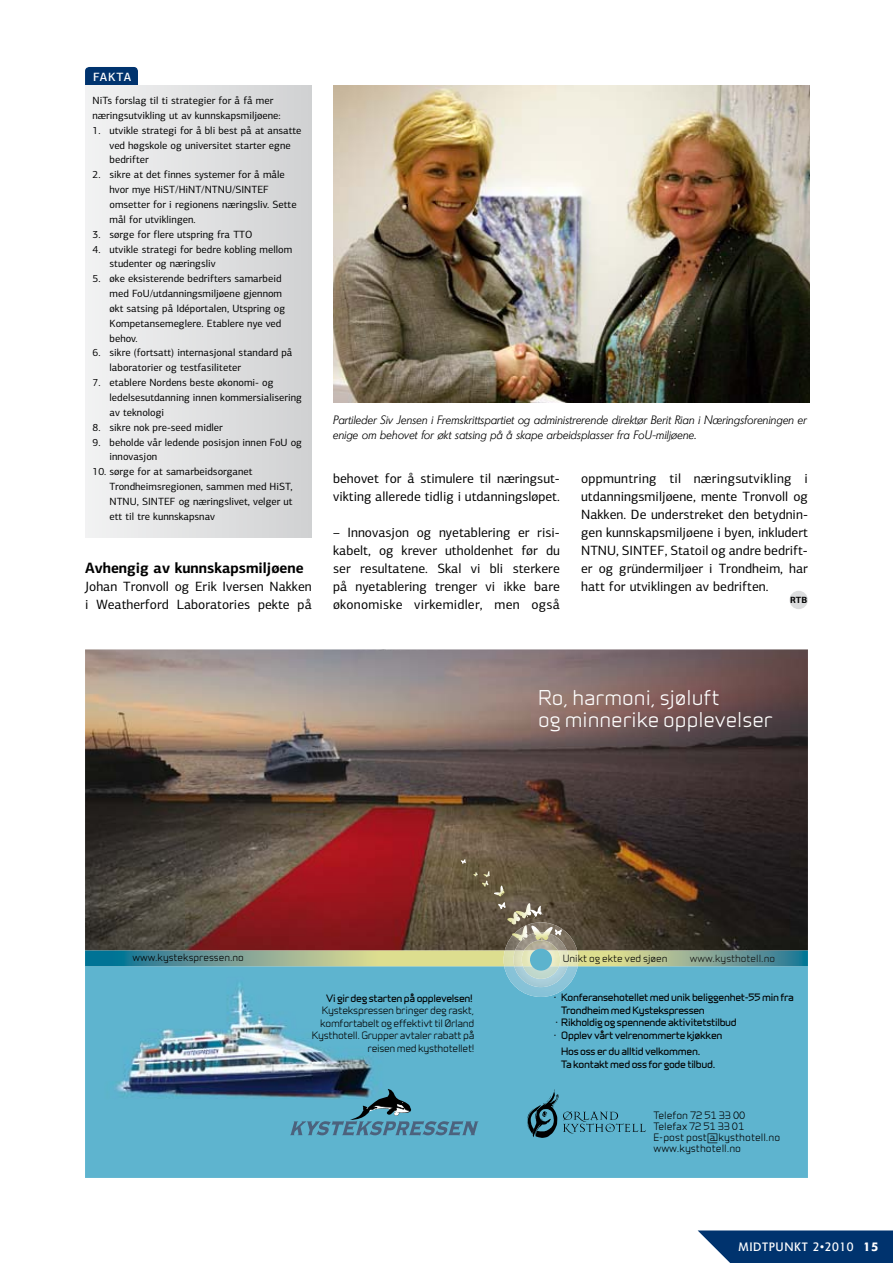
<style>
.page{position:relative;width:893px;height:1263px;background:#fff}
.page>*{position:absolute;margin:0;border:0;box-sizing:border-box;transform-origin:0 0}
.t1{font:19.35px/22px "Infinity T Medium";color:#fff}
.t2{font:700 15px "PF Centro Sans Pro";color:#000}
.t3{font:13.5px/18px "PF Centro Sans Pro";color:#000}
.t4{font:italic 300 12px/15.8px "Agora BQ";color:#000}
.t5{font:12px "Agora BQ";letter-spacing:.05em;color:#fff}
.t6{font:500 12px "PF Centro Sans Pro";color:#fff}
.t7{font:10.5px/14.9px "PF Centro Sans Pro";color:#000}
.t8{font:9.6px/12.5px "Infinity T Bold";letter-spacing:-.025em;color:#000}
.t9{font:9.6px/12.5px "Infinity T Medium";letter-spacing:-.03em;color:#000;text-align:right}
.t10{font:9.6px/11.1px "Infinity T Medium";color:#000}
.t11{font:9.45px "Infinity T Medium";color:#000}
.t12{font:9.45px "Infinity T Medium";color:#111211}
.t13{font:700 9px "PF Centro Sans Pro";color:#000}
.s1{font-weight:500}
</style>
<div class="page">
<img style="left:333px;top:85px;width:477px;height:317px">
<svg style="left:698px;top:1230px;width:195px;height:33px;background:#18467b"></svg>
<img style="left:85px;top:649px;width:723px;height:301px">
<img style="left:85px;top:966px;width:723px;height:212px">
<svg style="left:527px;top:1089px;width:119px;height:49px;background:#519cb4"></svg>
<svg style="left:290px;top:1088px;width:189px;height:48px;background:#5494ae"></svg>
<svg style="left:578px;top:950px;width:230px;height:16px;background:#91af94"></svg>
<svg style="left:85px;top:950px;width:419px;height:16px;background:#94b293"></svg>
<img style="left:505px;top:922px;width:72px;height:28px">
<img style="left:504px;top:966px;width:74px;height:31px">
<img style="left:560px;top:950px;width:18px;height:16px">
<img style="left:504px;top:950px;width:9px;height:16px">
<img style="left:515px;top:932px;width:52px;height:18px">
<img style="left:514px;top:966px;width:54px;height:21px">
<img style="left:513px;top:950px;width:9px;height:16px">
<img style="left:524px;top:940px;width:34px;height:10px">
<img style="left:523px;top:966px;width:36px;height:13px">
<img style="left:550px;top:950px;width:10px;height:16px">
<img style="left:522px;top:950px;width:28px;height:16px">
<div style="left:530px;top:949px;width:22px;height:22px;background:#5cb3cd;border-radius:50%"></div>
<svg style="left:555px;top:929px;width:7px;height:7px"></svg>
<svg style="left:461px;top:859px;width:5px;height:5px"></svg>
<svg style="left:483px;top:871px;width:20px;height:25px"></svg>
<svg style="left:498px;top:902px;width:45px;height:39px;background:#8b826f"></svg>
<svg style="left:473px;top:872px;width:3px;height:4px"></svg>
<div style="left:85px;top:67px;width:53px;height:24px;background:#00336e;border-radius:4px"></div>
<div style="left:85px;top:85px;width:227px;height:452px;background:linear-gradient(to right,#f2f3f3,#d0d1d2)"></div>
<div style="left:789px;top:591px;width:19px;height:18px;background:#dcddde;border-radius:50%"></div>
<p class="t6" style="left:93px;top:69px;width:39px">fakta</p>
<p class="t7" style="left:93px;top:93px;width:190px">NiTs forslag til ti strategier for å få mer næringsutvikling ut av kunnskapsmiljøene:</p>
<p class="t7" style="left:110px;top:123px;width:193px;text-indent:-17px">1. utvikle strategi for å bli best på at ansatte ved høgskole og universitet starter egne bedrifter</p>
<p class="t7" style="left:110px;top:167px;width:189px;text-indent:-17px">2. sikre at det finnes systemer for å måle hvor mye HiST/HiNT/NTNU/SINTEF omsetter for i regionens næringsliv. Sette mål for utviklingen.</p>
<p class="t7" style="left:93px;top:227px;width:161px">3. sørge for flere utspring fra TTO</p>
<p class="t7" style="left:110px;top:242px;width:184px;text-indent:-17px">4. utvikle strategi for bedre kobling mellom studenter og næringsliv</p>
<p class="t7" style="left:110px;top:271px;width:177px;text-indent:-17px">5. øke eksisterende bedrifters samarbeid med FoU/utdanningsmiljøene gjennom økt satsing på Idéportalen, Utspring og Kompetansemeglere. Etablere nye ved behov.</p>
<p class="t7" style="left:110px;top:345px;width:184px;text-indent:-17px">6. sikre (fortsatt) internasjonal standard på laboratorier og testfasiliteter</p>
<p class="t7" style="left:110px;top:375px;width:194px;text-indent:-17px">7. etablere Nordens beste økonomi- og ledelsesutdanning innen kommersialisering av teknologi</p>
<p class="t7" style="left:93px;top:420px;width:132px">8. sikre nok pre-seed midler</p>
<p class="t7" style="left:110px;top:435px;width:194px;text-indent:-17px">9. beholde vår ledende posisjon innen FoU og innovasjon</p>
<p class="t7" style="left:110px;top:464px;width:185px;text-indent:-17px">10. sørge for at samarbeidsorganet Trondheimsregionen, sammen med HiST, NTNU, SINTEF og næringslivet, velger ut ett til tre kunnskapsnav</p>
<h2 class="t2" style="left:85px;top:558px;width:220px">Avhengig av kunnskapsmiljøene</h2>
<p class="t3" style="left:85px;top:577px;width:228px">Johan Tronvoll og Erik Iversen Nakken i Weatherford Laboratories pekte på</p>
<p class="t4" style="left:333px;top:411px;width:476px">Partileder Siv Jensen i Fremskrittspartiet og administrerende direktør Berit Rian i Næringsforeningen er enige om behovet for økt satsing på å skape arbeidsplasser fra FoU-miljøene.</p>
<p class="t3" style="left:333px;top:470px;width:228px">behovet for å stimulere til næringsut&shy;vikting allerede tidlig i utdanningsløpet.</p>
<p class="t3" style="left:333px;top:524px;width:228px;text-align:justify">– Innovasjon og nyetablering er risi&shy;kabelt, og krever utholdenhet før du ser resultatene. Skal vi bli sterkere på nyetablering trenger vi ikke bare økonomiske virkemidler, men også</p>
<p class="t3" style="left:581px;top:470px;width:228px;text-align:justify">oppmuntring til næringsutvikling i utdanningsmiljøene, mente Tronvoll og Nakken. De understreket den betydnin&shy;gen kunnskapsmiljøene i byen, inkludert NTNU, SINTEF, Statoil og andre bedrift&shy;er og gründermiljøer i Trondheim, har hatt for utviklingen av bedriften.</p>
<p class="t13" style="left:790px;top:594px;width:19px">RTB</p>
<h1 class="t1" style="left:538px;top:686px;width:236px">Ro, harmoni, sjøluft<br>og minnerike opplevelser</h1>
<p class="t11" style="left:132px;top:951px;width:113px">www.kystekspressen.no</p>
<p class="t8" style="left:326px;top:991px;width:148px">Vi gir deg starten på opplevelsen!</p>
<p class="t9" style="left:312px;top:1004px;width:164px">Kystekspressen bringer deg raskt, komfortabelt og effektivt til Ørland Kysthotell. Grupper avtaler rabatt på reisen med kysthotellet!</p>
<p class="t12" style="left:690px;top:952px;width:87px">www.kysthotell.no</p>
<p class="t11" style="left:563px;top:952px;width:106px">Unikt og ekte ved sjøen</p>
<p class="t8" style="left:554px;top:991px;width:242px">· Konferansehotellet med unik beliggenhet-55 min fra</p>
<p class="t8" style="left:561px;top:1003px;width:145px">Trondheim med Kystekspressen</p>
<p class="t8" style="left:555px;top:1016px;width:183px">· Rikholdig og spennende aktivitetstilbud</p>
<p class="t8" style="left:554px;top:1028px;width:170px">· Opplev vårt velrenommerte kjøkken</p>
<p class="t8" style="left:561px;top:1045px;width:156px">Hos oss er du alltid velkommen.<br>Ta kontakt med oss for gode tilbud.</p>
<p class="t10" style="left:653px;top:1109px;width:128px">Telefon 72 51 33 00<br>Telefax 72 51 33 01<br>E-post post@kysthotell.no www.kysthotell.no</p>
<p class="t5" style="left:738px;top:1240px;width:142px">Midtpunkt 2•2010 <span class="s1">15</span></p>
</div>
